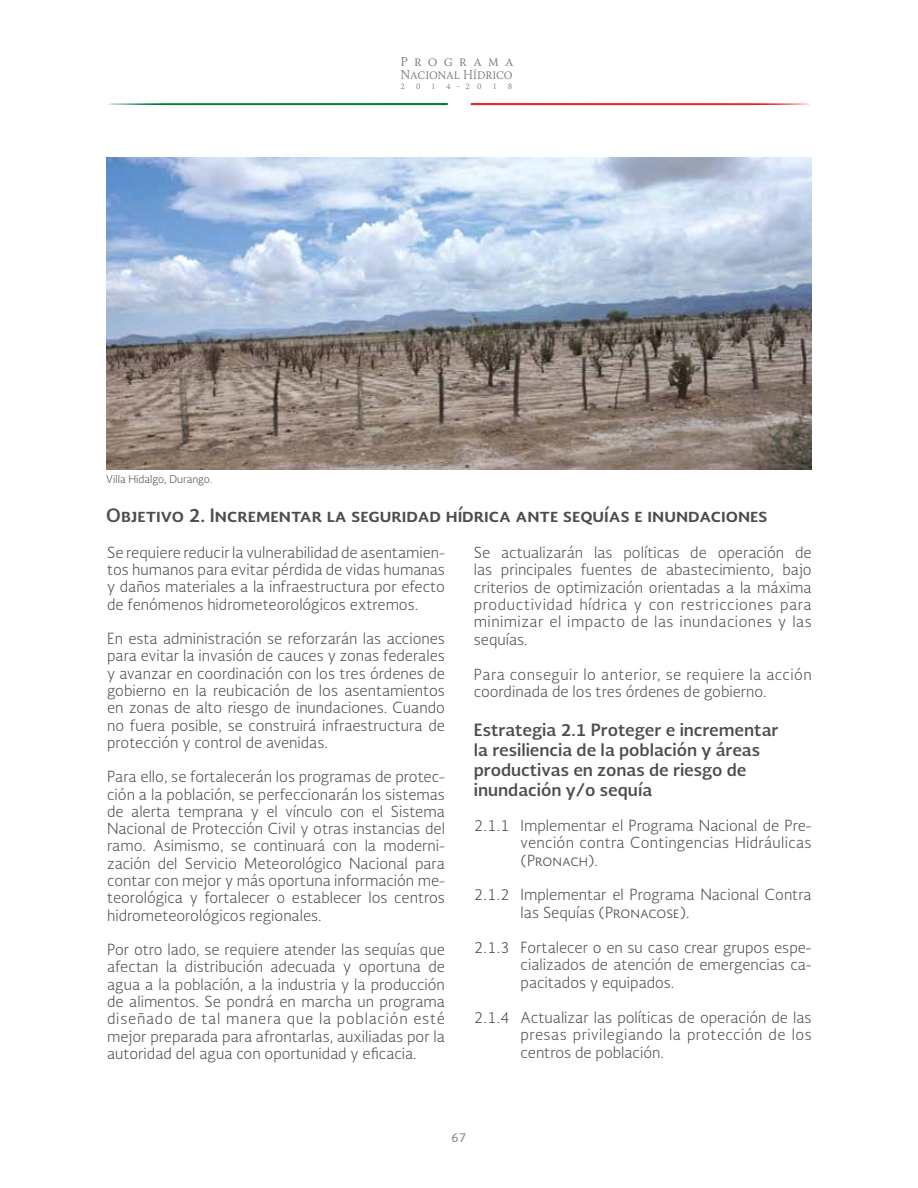
<style>
.page{position:relative;width:918px;height:1188px;background:#fff}
.page>*{position:absolute;margin:0;border:0;box-sizing:border-box;transform-origin:0 0}
.t1{font:700 18px "Soberana Sans";color:#4d4d4f}
.t2{font:700 16.5px/19.8px "Soberana Sans";color:#4d4d4f}
.t3{font:300 15px/17.2px "Soberana Sans";color:#4d4d4f;text-align:justify}
.t4{font:300 15px/17.4px "Soberana Sans";letter-spacing:.03em;color:#4d4d4f}
.t5{font:12px/12.9px "Soberana Titular";color:#77787b}
.t6{font:12px "Soberana Sans";color:#807f83}
.t7{font:300 10.5px "Soberana Sans";color:#4d4d4f}
.t8{font:7.2px "Soberana Titular";color:#77787b}
</style>
<div class="page">
<svg style="left:108px;top:103px;width:340px;height:2px"></svg>
<svg style="left:471px;top:103px;width:339px;height:2px"></svg>
<img style="left:107px;top:157px;width:704px;height:312px">
<p class="t7" style="left:106px;top:472px;width:108px">Villa Hidalgo, Durango.</p>
<p class="t5" style="left:401px;top:55px;width:114px">Programa<br>Nacional Hídrico</p>
<p class="t8" style="left:401px;top:82px;width:6px">2</p>
<p class="t8" style="left:416px;top:82px;width:6px">0</p>
<p class="t8" style="left:432px;top:82px;width:5px">1</p>
<p class="t8" style="left:446px;top:82px;width:37px">4 - 2 0</p>
<p class="t8" style="left:493px;top:82px;width:5px">1</p>
<p class="t8" style="left:508px;top:82px;width:6px">8</p>
<p class="t1" style="left:106px;top:503px;width:663px">Objetivo 2. Incrementar la seguridad hídrica ante sequías e inundaciones</p>
<p class="t3" style="left:107px;top:543px;width:339px">Se requiere reducir la vulnerabilidad de asentamien&shy;tos humanos para evitar pérdida de vidas humanas y daños materiales a la infraestructura por efecto de fenómenos hidrometeorológicos extremos.</p>
<p class="t3" style="left:107px;top:630px;width:339px">En esta administración se reforzarán las acciones para evitar la invasión de cauces y zonas federales y avanzar en coordinación con los tres órdenes de gobierno en la reubicación de los asentamientos en zonas de alto riesgo de inundaciones. Cuando no fuera posible, se construirá infraestructura de protección y control de avenidas.</p>
<p class="t3" style="left:107px;top:768px;width:339px">Para ello, se fortalecerán los programas de protec&shy;ción a la población, se perfeccionarán los sistemas de alerta temprana y el vínculo con el Sistema Nacional de Protección Civil y otras instancias del ramo. Asimismo, se continuará con la moderni&shy;zación del Servicio Meteorológico Nacional para contar con mejor y más oportuna información me&shy;teorológica y fortalecer o establecer los centros hidrometeorológicos regionales.</p>
<p class="t3" style="left:107px;top:941px;width:339px">Por otro lado, se requiere atender las sequías que afectan la distribución adecuada y oportuna de agua a la población, a la industria y la producción de alimentos. Se pondrá en marcha un programa diseñado de tal manera que la población esté mejor preparada para afrontarlas, auxiliadas por la autoridad del agua con oportunidad y eficacia.</p>
<p class="t3" style="left:474px;top:543px;width:339px">Se actualizarán las políticas de operación de las principales fuentes de abastecimiento, bajo criterios de optimización orientadas a la máxima productividad hídrica y con restricciones para minimizar el impacto de las inundaciones y las sequías.</p>
<p class="t4" style="left:474px;top:665px;width:339px">Para conseguir lo anterior, se requiere la acción coordinada de los tres órdenes de gobierno.</p>
<p class="t2" style="left:474px;top:720px;width:306px">Estrategia 2.1 Proteger e incrementar la resiliencia de la población y áreas productivas en zonas de riesgo de inundación y/o sequía</p>
<p class="t3" style="left:521px;top:816px;width:293px;text-indent:-47px">2.1.1 Implementar el Programa Nacional de Pre&shy;vención contra Contingencias Hidráulicas (Pronach).</p>
<p class="t3" style="left:521px;top:886px;width:293px;text-indent:-47px">2.1.2 Implementar el Programa Nacional Contra las Sequías (Pronacose).</p>
<p class="t3" style="left:521px;top:938px;width:293px;text-indent:-47px">2.1.3 Fortalecer o en su caso crear grupos espe&shy;cializados de atención de emergencias ca&shy;pacitados y equipados.</p>
<p class="t3" style="left:521px;top:1008px;width:293px;line-height:17.9px;text-indent:-47px">2.1.4 Actualizar las políticas de operación de las presas privilegiando la protección de los centros de población.</p>
<p class="t6" style="left:451px;top:1130px;width:17px">67</p>
</div>
